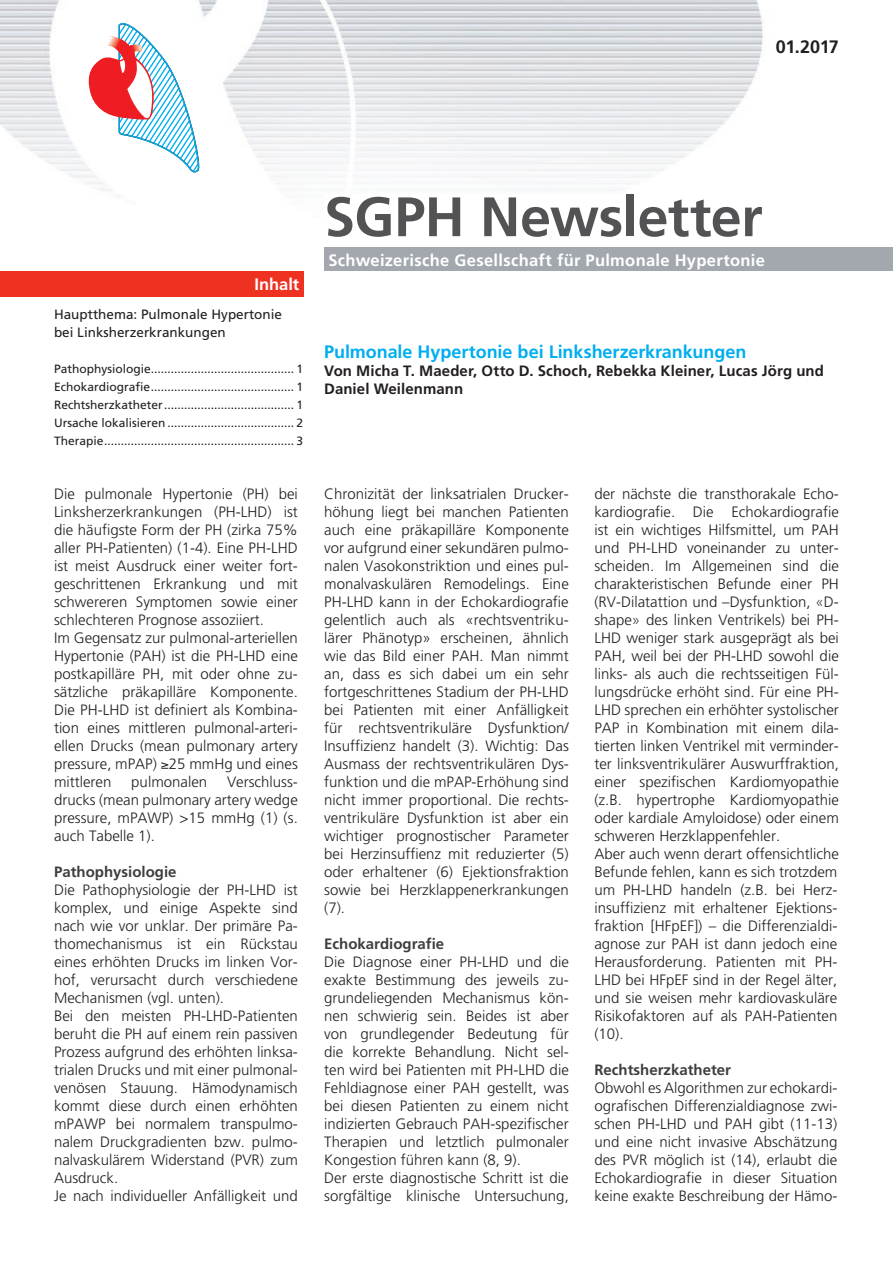
<style>
.page{position:relative;width:893px;height:1263px;background:#fff}
.page>*{position:absolute;margin:0;border:0;box-sizing:border-box;transform-origin:0 0}
.t1{font:700 55.5px "Frutiger";letter-spacing:-.01em;color:#535355}
.t2{font:700 18px "Frutiger";letter-spacing:-.005em;color:#00aeef}
.t3{font:700 18px "Frutiger";letter-spacing:-.02em;color:#231f20}
.t4{font:700 16.5px "Frutiger";letter-spacing:.02em;color:#fff}
.t5{font:300 15px/18px "Frutiger";color:#231f20}
.t6{font:700 15px/18px "Frutiger";letter-spacing:.005em;color:#231f20}
.t7{font:700 15px "Frutiger";color:#3e3e3f}
.t8{font:13.5px/18px "Frutiger";color:#231f20}
.t9{font:12px/18px "Frutiger";color:#231f20;text-align:justify}
.s1{color:#3e3e3f}
</style>
<div class="page">
<img style="left:0;top:0;width:763px;height:191px">
<div style="left:0;top:271px;width:304px;height:26px;background:#ef3122"></div>
<div style="left:324px;top:248px;width:569px;height:23px;background:#a2a8ae"></div>
<svg style="left:85px;top:19px;width:117px;height:156px"></svg>
<p class="t3" style="left:776px;top:37px;width:65px">01.2017</p>
<p class="t4" style="left:254px;top:275px;width:46px">Inhalt</p>
<p class="t8" style="left:54px;top:305px;width:230px">Hauptthema: Pulmonale Hypertonie bei Linksherzerkrankungen</p>
<p class="t9" style="left:54px;top:360px;width:250px">Pathophysiologie........................................... 1<br>Echokardiografie........................................... 1<br>Rechtsherzkatheter....................................... 1<br>Ursache lokalisieren ...................................... 2<br>Therapie......................................................... 3</p>
<p class="t5" style="left:54px;top:485px;width:245px">Die pulmonale Hypertonie (PH) bei Linksherzerkrankungen (PH-LHD) ist die häufigste Form der PH (zirka 75% aller PH-Patienten) (1-4). Eine PH-LHD ist meist Ausdruck einer weiter fort&shy;geschrittenen Erkrankung und mit schwereren Symptomen sowie einer schlechteren Prognose assoziiert.<br>Im Gegensatz zur pulmonal-arteriellen Hypertonie (PAH) ist die PH-LHD eine postkapilläre PH, mit oder ohne zu&shy;sätzliche präkapilläre Komponente.<br>Die PH-LHD ist definiert als Kombina&shy;tion eines mittleren pulmonal-arteri&shy;ellen Drucks (mean pulmonary artery pressure, mPAP) ≥25 mmHg und eines mittleren</p>
<p class="t5" style="left:54px;top:773px;width:245px;text-align:justify;text-indent:173px">Verschluss&shy;drucks (mean pulmonary artery wedge pressure, mPAWP) &gt;15 mmHg (1) (s. auch Tabelle 1).</p>
<p class="t7" style="left:54px;top:863px;width:124px">Pathophysiologie</p>
<p class="t5" style="left:54px;top:881px;width:245px">Die Pathophysiologie der PH-LHD ist komplex, und einige Aspekte sind nach wie vor unklar. Der primäre Pa&shy;thomechanismus ist ein Rückstau eines erhöhten Drucks im linken Vor&shy;hof, verursacht durch verschiedene Mechanismen (vgl. unten).<br>Bei den meisten PH-LHD-Patienten beruht die PH auf einem rein passiven Prozess aufgrund des erhöhten linksa&shy;trialen Drucks und mit einer pulmonal&shy;venösen Stauung. Hämodynamisch kommt diese durch einen erhöhten mPAWP bei normalem transpulmo&shy;nalem Druckgradienten bzw. pulmo&shy;nalvaskulärem Widerstand (PVR) zum Ausdruck.<br>Je nach individueller Anfälligkeit und</p>
<p class="t5" style="left:131px;top:773px;width:77px">pulmonalen</p>
<h1 class="t1" style="left:324px;top:184px;width:440px">SGPH Newsletter</h1>
<p class="t4" style="left:328px;top:250px;width:438px">Schweizerische Gesellschaft für Pulmonale Hypertonie</p>
<p class="t2" style="left:324px;top:341px;width:424px">Pulmonale Hypertonie bei Linksherzerkrankungen</p>
<p class="t6" style="left:324px;top:362px;width:501px">Von Micha T. Maeder, Otto D. Schoch, Rebekka Kleiner, Lucas Jörg und<br>Daniel Weilenmann</p>
<p class="t5" style="left:324px;top:485px;width:246px;text-align:justify">Chronizität der linksatrialen Drucker&shy;höhung liegt bei manchen Patienten auch eine präkapilläre Komponente vor aufgrund einer sekundären pulmo&shy;nalen Vasokonstriktion und eines pul&shy;monalvaskulären Remodelings. Eine PH-LHD kann in der Echokardiografie gelentlich auch als «rechtsventriku&shy;lärer Phänotyp» erscheinen, ähnlich wie das Bild einer PAH. Man nimmt an, dass es sich dabei um ein sehr fortgeschrittenes Stadium der PH-LHD bei Patienten mit einer Anfälligkeit für rechtsventrikuläre Dysfunktion/ Insuffizienz handelt (3). Wichtig: Das Ausmass der rechtsventrikulären Dys&shy;funktion und die mPAP-Erhöhung sind nicht immer proportional. Die rechts&shy;ventrikuläre Dysfunktion ist aber ein wichtiger prognostischer Parameter bei Herzinsuffienz mit reduzierter (5) oder erhaltener (6) Ejektionsfraktion sowie bei Herzklappenerkrankungen (7).</p>
<p class="t7" style="left:324px;top:935px;width:122px">Echokardiografie</p>
<p class="t5" style="left:324px;top:953px;width:246px">Die Diagnose einer PH-LHD und die exakte Bestimmung des jeweils zu&shy;grundeliegenden Mechanismus kön&shy;nen schwierig sein. Beides ist aber von grundlegender Bedeutung für die korrekte Behandlung. Nicht sel&shy;ten wird bei Patienten mit PH-LHD die Fehldiagnose einer PAH gestellt, was bei diesen Patienten zu einem nicht indizierten Gebrauch PAH-spezifischer Therapien und letztlich pulmonaler Kongestion führen kann (8, 9).<br>Der erste diagnostische Schritt ist die sorgfältige klinische Untersuchung,</p>
<p class="t5" style="left:594px;top:485px;width:246px">der nächste die transthorakale Echo&shy;kardiografie. Die Echokardiografie ist ein wichtiges Hilfsmittel, um PAH und PH-LHD voneinander zu unter&shy;scheiden. Im Allgemeinen sind die charakteristischen Befunde einer PH (RV-Dilatattion und –Dysfunktion, <span class="s1">«</span>D&shy;shape<span class="s1">»</span> des linken Ventrikels) bei PH-LHD weniger stark ausgeprägt als bei PAH, weil bei der PH-LHD sowohl die links- als auch die rechtsseitigen Fül&shy;lungsdrücke erhöht sind. Für eine PH-LHD sprechen ein erhöhter systolischer PAP in Kombination mit einem dila&shy;tierten linken Ventrikel mit verminder&shy;ter linksventrikulärer Auswurffraktion, einer spezifischen Kardiomyopathie (z.B. hypertrophe Kardiomyopathie oder kardiale Amyloidose) oder einem schweren Herzklappenfehler.<br>Aber auch wenn derart offensichtliche Befunde fehlen, kann es sich trotzdem um PH-LHD handeln (z.B. bei Herz&shy;insuffizienz mit erhaltener Ejektions&shy;fraktion [HFpEF]) – die Differenzialdi&shy;agnose zur PAH ist dann jedoch eine Herausforderung. Patienten mit PH-LHD bei HFpEF sind in der Regel älter, und sie weisen mehr kardiovaskuläre Risikofaktoren auf als PAH-Patienten (10).</p>
<p class="t7" style="left:594px;top:1061px;width:138px">Rechtsherzkatheter</p>
<p class="t5" style="left:594px;top:1079px;width:245px;text-align:justify">Obwohl es Algorithmen zur echokardi&shy;ografischen Differenzialdiagnose zwi&shy;schen PH-LHD und PAH gibt (11-13) und eine nicht invasive Abschätzung des PVR möglich ist (14), erlaubt die Echokardiografie in dieser Situation keine exakte Beschreibung der Hämo-</p>
</div>
